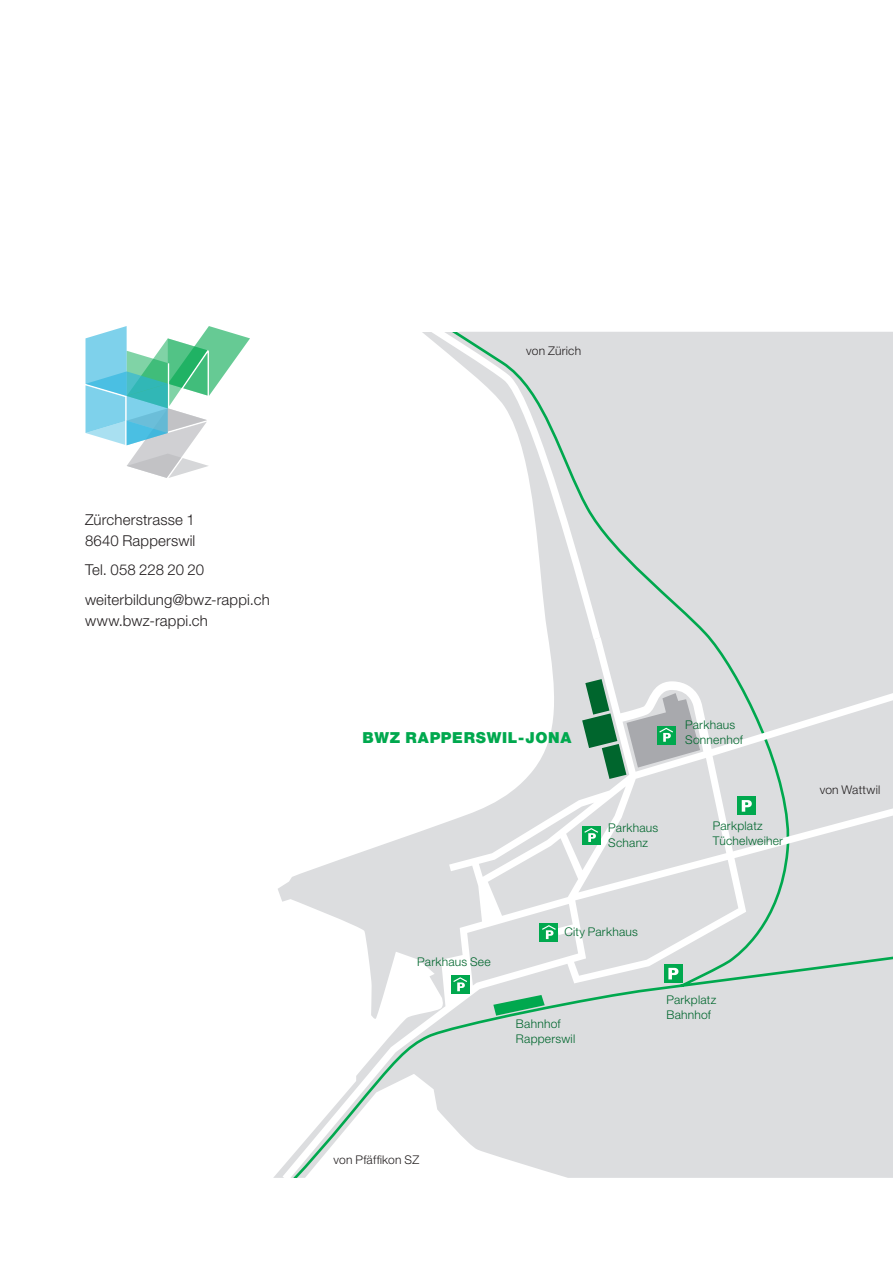
<style>
.page{position:relative;width:893px;height:1263px;background:#fff}
.page>*{position:absolute;margin:0;border:0;box-sizing:border-box;transform-origin:0 0}
.Titel_1{font:900 15.3px "Helvetica Neue LT Std";letter-spacing:.05em;color:#00a84e}
.Lauftext{font:300 15px "Helvetica Neue LT Std";letter-spacing:.01em;color:#231f20}
.Legende{font:300 12px/15px "Helvetica Neue LT Std";letter-spacing:.02em;color:#00662d}
.Legende-2{font:300 12px "Helvetica Neue LT Std";letter-spacing:.02em;color:#231f20}
</style>
<div class="page">
<svg style="left:86px;top:326px;width:164px;height:152px"></svg>
<div style="left:273px;top:332px;width:620px;height:846px;background:#dcdddf"></div>
<svg style="left:283px;top:637px;width:610px;height:541px;fill:#dcdddf"></svg>
<svg style="left:493px;top:995px;width:52px;height:21px"></svg>
<svg style="left:273px;top:332px;width:333px;height:315px"></svg>
<div style="left:738px;top:797px;width:18px;height:18px;background:#00a84e"></div>
<svg style="left:742px;top:800px;width:10px;height:12px"></svg>
<div style="left:664px;top:964px;width:19px;height:19px;background:#00a84e"></div>
<svg style="left:668px;top:968px;width:10px;height:11px"></svg>
<svg style="left:582px;top:679px;width:118px;height:100px"></svg>
<div style="left:582px;top:826px;width:18px;height:18px;background:#00a84e"></div>
<svg style="left:584px;top:828px;width:14px;height:14px"></svg>
<div style="left:540px;top:923px;width:18px;height:18px;background:#00a84e"></div>
<svg style="left:542px;top:925px;width:14px;height:14px"></svg>
<div style="left:451px;top:975px;width:18px;height:19px;background:#00a84e"></div>
<svg style="left:453px;top:977px;width:14px;height:14px"></svg>
<p class="Lauftext" style="left:85px;top:510px;width:111px">Zürcherstrasse 1</p>
<p class="Lauftext" style="left:85px;top:531px;width:112px">8640 Rapperswil</p>
<p class="Lauftext" style="left:85px;top:561px;width:121px">Tel. 058 228 20 20</p>
<p class="Lauftext" style="left:85px;top:590px;width:186px">weiterbildung@bwz-rappi.ch</p>
<p class="Lauftext" style="left:85px;top:611px;width:124px">www.bwz-rappi.ch</p>
<p class="Legende-2" style="left:526px;top:343px;width:56px">von Zürich</p>
<p class="Titel_1" style="left:363px;top:728px;width:210px">BWZ RAPPERSWIL-JONA</p>
<p class="Legende" style="left:685px;top:717px;width:59px">Parkhaus<br>Sonnenhof</p>
<p class="Legende" style="left:608px;top:820px;width:52px">Parkhaus</p>
<p class="Legende" style="left:608px;top:835px;width:41px">Schanz</p>
<p class="Legende" style="left:713px;top:818px;width:51px">Parkplatz</p>
<p class="Legende" style="left:713px;top:833px;width:72px">Tüchelweiher</p>
<p class="Legende" style="left:417px;top:954px;width:75px">Parkhaus See</p>
<p class="Legende" style="left:564px;top:924px;width:75px">City Parkhaus</p>
<p class="Legende" style="left:516px;top:1016px;width:46px">Bahnhof</p>
<p class="Legende" style="left:516px;top:1031px;width:61px">Rapperswil</p>
<p class="Legende" style="left:666px;top:992px;width:51px">Parkplatz</p>
<p class="Legende" style="left:666px;top:1007px;width:46px">Bahnhof</p>
<p class="Legende-2" style="left:820px;top:782px;width:62px">von Wattwil</p>
<p class="Legende-2" style="left:334px;top:1152px;width:87px">von Pfäffikon SZ</p>
</div>
